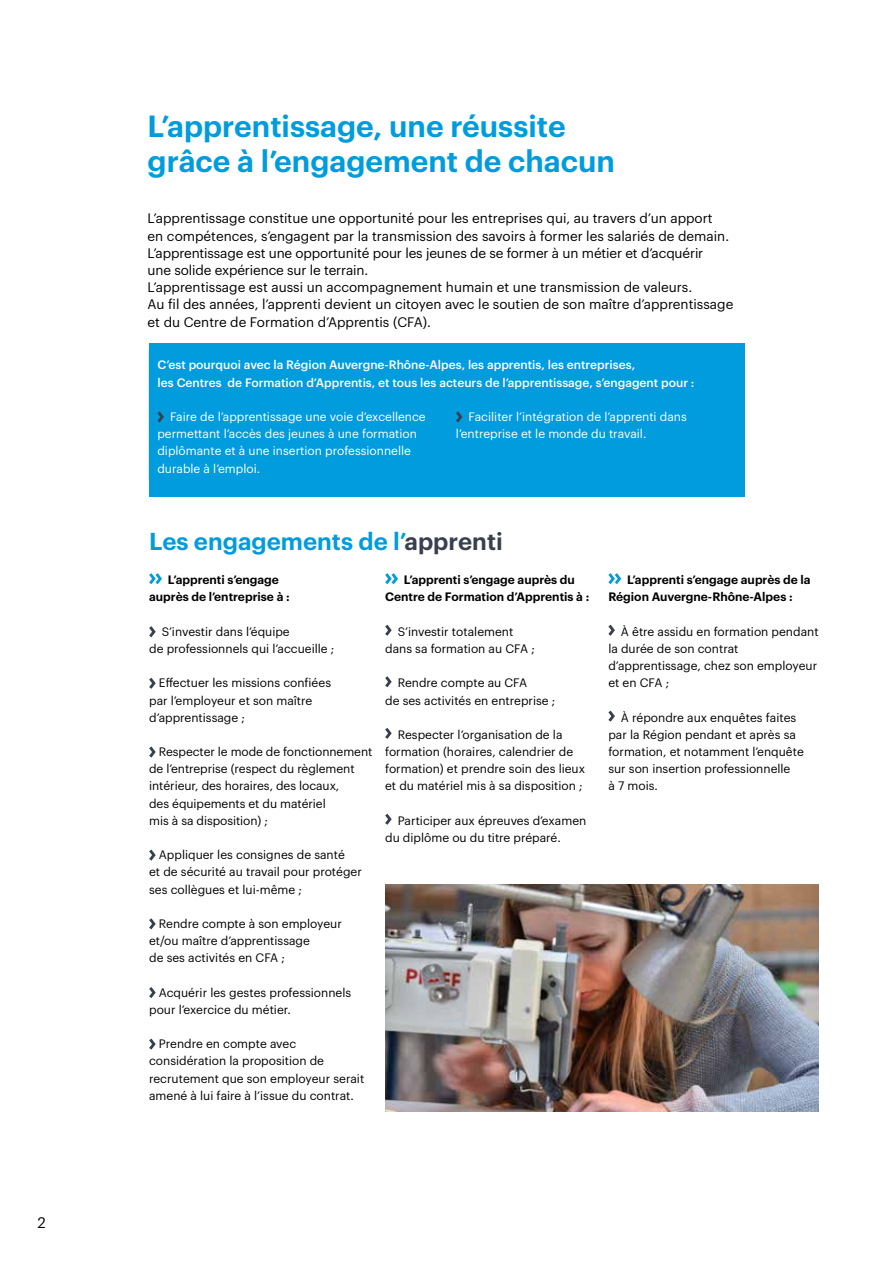
<style>
.page{position:relative;width:893px;height:1263px;background:#fff}
.page>*{position:absolute;margin:0;border:0;box-sizing:border-box;transform-origin:0 0}
.t1{font:600 30px/34.3px "Graphik";color:#009cdd}
.t2{font:600 24px "Graphik";color:#009cdd}
.t3{font:15px "Graphik";color:#000}
.t4{font:13.5px/17.2px "Graphik";color:#000}
.t5{font:12px/17.2px "Graphik";color:#000}
.t6{font:12px/17.2px "Graphik";color:#fff}
.t7{font:500 12px/17.2px "Graphik";color:#fff}
.t8{font:600 12px/17.2px "Graphik";color:#000}
.s1{color:#384050}
</style>
<div class="page">
<div style="left:149px;top:343px;width:595px;height:154px;background:#009cdd"></div>
<svg style="left:149px;top:573px;width:13px;height:11px"></svg>
<svg style="left:149px;top:626px;width:7px;height:11px"></svg>
<svg style="left:149px;top:678px;width:7px;height:11px"></svg>
<svg style="left:149px;top:746px;width:7px;height:11px"></svg>
<svg style="left:149px;top:849px;width:7px;height:12px"></svg>
<svg style="left:149px;top:918px;width:7px;height:11px"></svg>
<svg style="left:149px;top:987px;width:7px;height:11px"></svg>
<svg style="left:149px;top:1038px;width:7px;height:12px"></svg>
<svg style="left:157px;top:411px;width:7px;height:11px"></svg>
<svg style="left:456px;top:411px;width:6px;height:11px"></svg>
<svg style="left:608px;top:573px;width:13px;height:11px"></svg>
<svg style="left:608px;top:625px;width:7px;height:11px"></svg>
<svg style="left:608px;top:711px;width:7px;height:11px"></svg>
<svg style="left:385px;top:573px;width:13px;height:11px"></svg>
<svg style="left:385px;top:625px;width:7px;height:11px"></svg>
<svg style="left:385px;top:676px;width:7px;height:11px"></svg>
<svg style="left:385px;top:728px;width:7px;height:11px"></svg>
<svg style="left:385px;top:814px;width:7px;height:11px"></svg>
<img style="left:385px;top:884px;width:434px;height:227px">
<p class="t3" style="left:38px;top:1211px;width:10px">2</p>
<h1 class="t1" style="left:148px;top:107px;width:469px">L’apprentissage, une réussite grâce à l’engagement de chacun</h1>
<p class="t4" style="left:148px;top:209px;width:587px">L’apprentissage constitue une opportunité pour les entreprises qui, au travers d’un apport<br>en compétences, s’engagent par la transmission des savoirs à former les salariés de demain.<br>L’apprentissage est une opportunité pour les jeunes de se former à un métier et d’acquérir<br>une solide expérience sur le terrain.<br>L’apprentissage est aussi un accompagnement humain et une transmission de valeurs.<br>Au fil des années, l’apprenti devient un citoyen avec le soutien de son maître d’apprentissage et du Centre de Formation d’Apprentis (CFA).</p>
<p class="t7" style="left:158px;top:355px;width:538px">C’est pourquoi avec la Région Auvergne-Rhône-Alpes, les apprentis, les entreprises,<br>les Centres de Formation d’Apprentis, et tous les acteurs de l’apprentissage, s’engagent pour :</p>
<p class="t6" style="left:157px;top:407px;width:270px;text-indent:13px">Faire de l’apprentissage une voie d’excellence permettant l’accès des jeunes à une formation diplômante et à une insertion professionnelle durable à l’emploi.</p>
<p class="t6" style="left:456px;top:407px;width:232px;text-indent:13px">Faciliter l’intégration de l’apprenti dans l’entreprise et le monde du travail.</p>
<h2 class="t2" style="left:149px;top:523px;width:355px">Les engagements de l’<span class="s1">apprenti</span></h2>
<p class="t8" style="left:149px;top:570px;width:142px;text-indent:19px">L’apprenti s’engage auprès de l’entreprise à :</p>
<p class="t5" style="left:149px;top:622px;width:187px;text-indent:13px">S’investir dans l’équipe<br>de professionnels qui l’accueille ;</p>
<p class="t5" style="left:149px;top:673px;width:183px;text-indent:10px">Effectuer les missions confiées par l’employeur et son maître d’apprentissage ;</p>
<p class="t5" style="left:149px;top:742px;width:225px;text-indent:10px">Respecter le mode de fonctionnement de l’entreprise (respect du règlement intérieur, des horaires, des locaux,<br>des équipements et du matériel<br>mis à sa disposition) ;</p>
<p class="t5" style="left:149px;top:845px;width:214px;text-indent:10px">Appliquer les consignes de santé<br>et de sécurité au travail pour protéger ses collègues et lui-même ;</p>
<p class="t5" style="left:149px;top:914px;width:194px;text-indent:10px">Rendre compte à son employeur et/ou maître d’apprentissage<br>de ses activités en CFA ;</p>
<p class="t5" style="left:149px;top:983px;width:204px;text-indent:10px">Acquérir les gestes professionnels pour l’exercice du métier.</p>
<p class="t5" style="left:149px;top:1034px;width:217px;text-indent:10px">Prendre en compte avec considération la proposition de recrutement que son employeur serait amené à lui faire à l’issue du contrat.</p>
<p class="t8" style="left:385px;top:570px;width:206px;text-align:center">L’apprenti s’engage auprès du<br>Centre de Formation d’Apprentis à :</p>
<p class="t5" style="left:385px;top:622px;width:151px;text-indent:13px">S’investir totalement dans sa formation au CFA ;</p>
<p class="t5" style="left:385px;top:673px;width:172px;text-indent:13px">Rendre compte au CFA<br>de ses activités en entreprise ;</p>
<p class="t5" style="left:385px;top:725px;width:201px;text-indent:13px">Respecter l’organisation de la formation (horaires, calendrier de formation) et prendre soin des lieux et du matériel mis à sa disposition ;</p>
<p class="t5" style="left:385px;top:811px;width:203px;text-indent:13px">Participer aux épreuves d’examen du diplôme ou du titre préparé.</p>
<p class="t8" style="left:608px;top:570px;width:204px;text-indent:19px">L’apprenti s’engage auprès de la<br>Région Auvergne-Rhône-Alpes :</p>
<p class="t5" style="left:608px;top:622px;width:212px;text-indent:13px">À être assidu en formation pendant la durée de son contrat d’apprentissage, chez son employeur et en CFA ;</p>
<p class="t5" style="left:608px;top:708px;width:197px;text-indent:13px">À répondre aux enquêtes faites par la Région pendant et après sa formation, et notamment l’enquête sur son insertion professionnelle<br>à 7 mois.</p>
</div>
